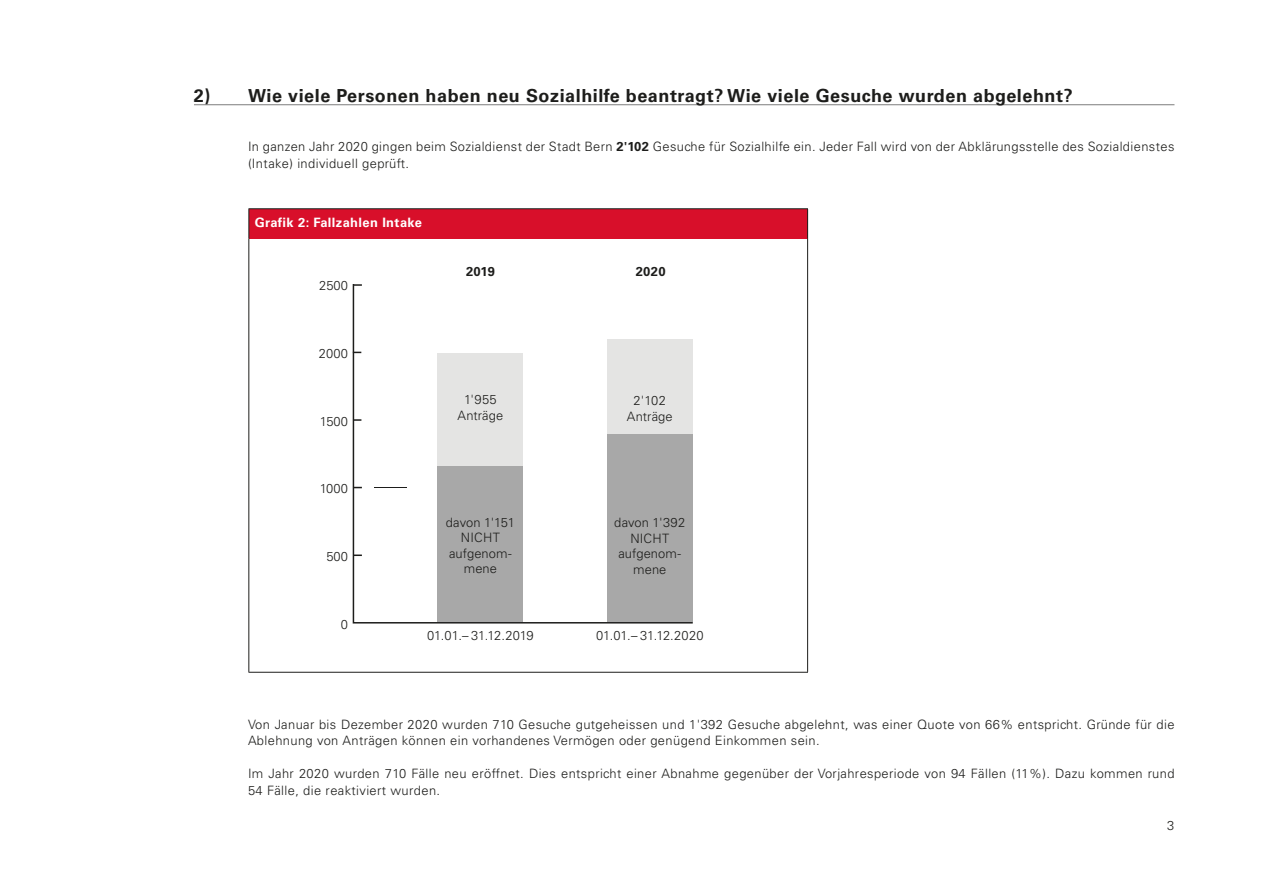
<style>
.page{position:relative;width:1263px;height:893px;background:#fff}
.page>*{position:absolute;margin:0;border:0;box-sizing:border-box;transform-origin:0 0}
.t1{font:700 18px "Univers LT Std";letter-spacing:.03em;color:#1d1d1b}
.t2{font:300 12.9px/16.5px "Univers LT Std";letter-spacing:.03em;color:#1d1d1b}
.t3{font:300 12.9px/15.5px "Univers LT Std";letter-spacing:.01em;color:#1d1d1b;text-align:center}
.t4{font:300 12.9px "Univers LT Std";letter-spacing:-.005em;color:#1d1d1b}
.t5{font:300 12.9px/15.5px "Univers LT Std";letter-spacing:.005em;color:#1d1d1b;text-align:center}
.t6{font:700 12.9px "Univers LT Std";letter-spacing:.03em;color:#fff}
.t7{font:700 12.9px "Univers LT Std";letter-spacing:.03em;color:#1d1d1b}
.s1{font-weight:700}
</style>
<div class="page">
<hr style="left:194px;top:104px;width:980px;height:1px;background:#7c7c7c">
<div style="left:249px;top:209px;width:559px;height:29px;background:#d80f2a"></div>
<hr style="left:248px;top:208px;width:560px;height:1px;background:#1d1d1b">
<svg style="left:248px;top:209px;width:1px;height:29px"></svg>
<svg style="left:807px;top:209px;width:1px;height:29px"></svg>
<hr style="left:248px;top:238px;width:1px;height:434px;background:#1d1d1b">
<hr style="left:807px;top:238px;width:1px;height:434px;background:#1d1d1b">
<hr style="left:248px;top:672px;width:560px;height:1px;background:#1d1d1b">
<svg style="left:352px;top:284px;width:341px;height:340px"></svg>
<div style="left:607px;top:339px;width:86px;height:283px;background:#e4e4e3"></div>
<div style="left:607px;top:435px;width:86px;height:187px;background:#a8a8a8"></div>
<hr style="left:374px;top:488px;width:32px;height:1px;background:#1d1d1b">
<div style="left:437px;top:354px;width:86px;height:268px;background:#e4e4e3"></div>
<div style="left:437px;top:467px;width:86px;height:155px;background:#a8a8a8"></div>
<h1 class="t1" style="left:194px;top:85px;width:880px">2) Wie viele Personen haben neu Sozialhilfe beantragt? Wie viele Gesuche wurden abgelehnt?</h1>
<p class="t2" style="left:248px;top:138px;width:928px">In ganzen Jahr 2020 gingen beim Sozialdienst der Stadt Bern <span class="s1">2'102</span> Gesuche für Sozialhilfe ein. Jeder Fall wird von der Abklärungsstelle des Sozialdienstes (Intake) individuell geprüft.</p>
<p class="t6" style="left:255px;top:214px;width:168px">Grafik 2: Fallzahlen Intake</p>
<p class="t2" style="left:319px;top:277px;width:30px">2500</p>
<p class="t2" style="left:319px;top:345px;width:31px">2000</p>
<p class="t2" style="left:320px;top:413px;width:30px">1500</p>
<p class="t2" style="left:320px;top:480px;width:30px">1000</p>
<p class="t2" style="left:326px;top:548px;width:23px">500</p>
<p class="t7" style="left:466px;top:264px;width:30px">2019</p>
<p class="t7" style="left:636px;top:264px;width:31px">2020</p>
<p class="t3" style="left:457px;top:392px;width:47px">1'955<br>Anträge</p>
<p class="t5" style="left:446px;top:514px;width:70px">davon 1'151<br>NICHT aufgenom&shy;mene</p>
<p class="t3" style="left:627px;top:393px;width:47px">2'102<br>Anträge</p>
<p class="t3" style="left:614px;top:515px;width:72px">davon 1'392<br>NICHT aufgenom&shy;mene</p>
<p class="t2" style="left:341px;top:616px;width:9px">0</p>
<p class="t4" style="left:427px;top:628px;width:108px">01.01.– 31.12.2019</p>
<p class="t4" style="left:596px;top:628px;width:109px">01.01.– 31.12.2020</p>
<p class="t2" style="left:248px;top:716px;width:928px">Von Januar bis Dezember 2020 wurden 710 Gesuche gutgeheissen und 1'392 Gesuche abgelehnt, was einer Quote von 66% entspricht. Gründe für die<br>Ablehnung von Anträgen können ein vorhandenes Vermögen oder genügend Einkommen sein.</p>
<p class="t2" style="left:248px;top:765px;width:928px">Im Jahr 2020 wurden 710 Fälle neu eröffnet. Dies entspricht einer Abnahme gegenüber der Vorjahresperiode von 94 Fällen (11%). Dazu kommen rund<br>54 Fälle, die reaktiviert wurden.</p>
<p class="t2" style="left:1167px;top:817px;width:9px">3</p>
</div>
